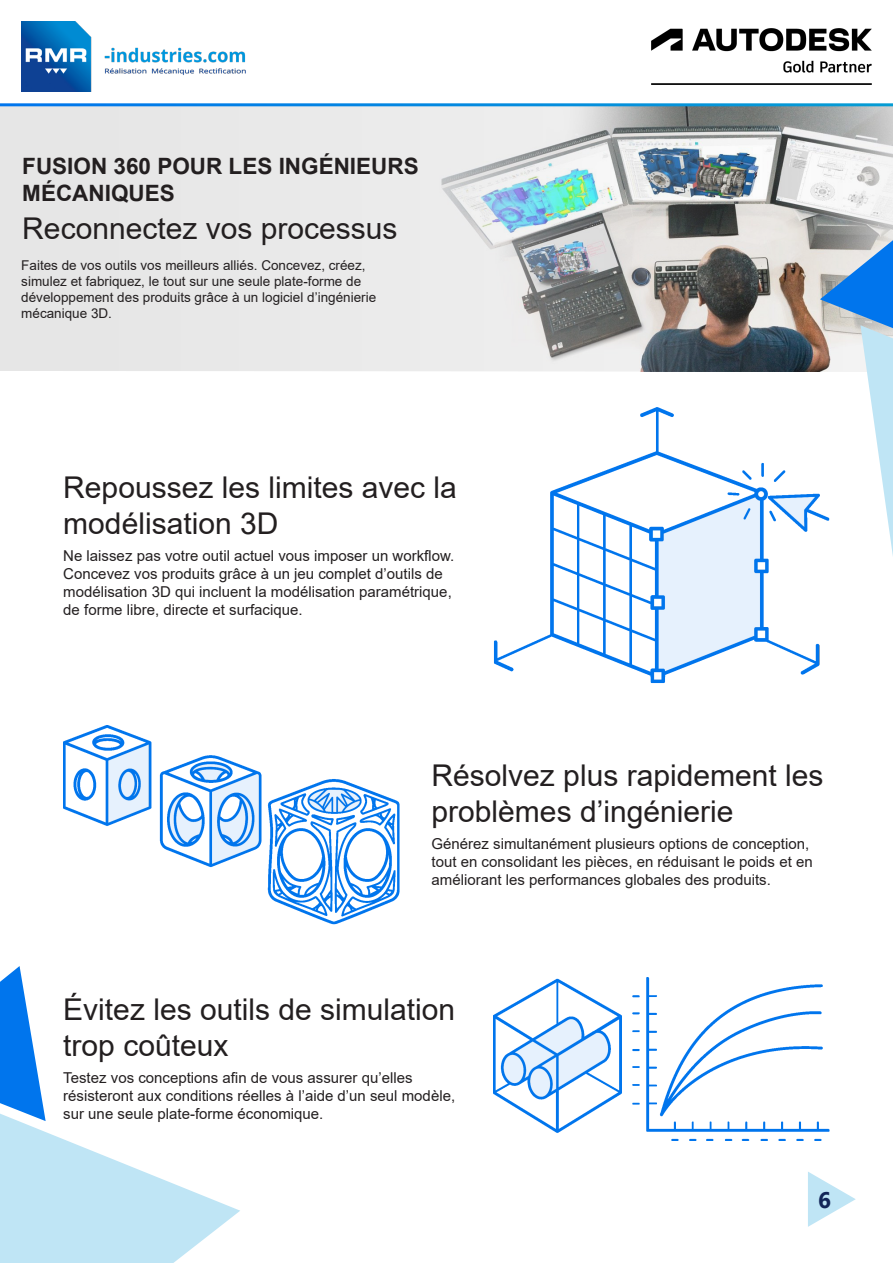
<style>
.page{position:relative;width:893px;height:1263px;background:#fff}
.page>*{position:absolute;margin:0;border:0;box-sizing:border-box;transform-origin:0 0}
.t1{font:30px/36px "Arial";color:#231f20}
.t2{font:700 22.5px/27px "Arial";color:#231f20}
.t3{font:700 22.5px "Ebrima";color:#122558}
.t4{font:15px/18px "Arial";color:#231f20}
.t5{font:13.5px/16.2px "Arial";color:#231f20}
</style>
<div class="page">
<img style="left:652px;top:28px;width:220px;height:56px">
<img style="left:21px;top:21px;width:225px;height:70px">
<img style="left:494px;top:977px;width:336px;height:163px">
<img style="left:494px;top:408px;width:326px;height:275px">
<img style="left:64px;top:726px;width:336px;height:198px">
<div style="left:0;top:105px;width:893px;height:266px;background:#e6e6e6"></div>
<img style="left:64px;top:106px;width:829px;height:265px">
<svg style="left:0;top:966px;width:240px;height:297px"></svg>
<svg style="left:820px;top:240px;width:73px;height:316px"></svg>
<svg style="left:808px;top:1172px;width:48px;height:55px"></svg>
<hr style="left:0;top:103px;width:893px;height:3px;background:#fff">
<p class="t2" style="left:22px;top:153px;width:398px">FUSION 360 POUR LES INGÉNIEURS<br>MÉCANIQUES</p>
<p class="t1" style="left:22px;top:210px;width:377px">Reconnectez vos processus</p>
<p class="t5" style="left:21px;top:257px;width:356px">Faites de vos outils vos meilleurs alliés. Concevez, créez, simulez et fabriquez, le tout sur une seule plate-forme de développement des produits grâce à un logiciel d’ingénierie mécanique 3D.</p>
<p class="t1" style="left:63px;top:469px;width:395px">Repoussez les limites avec la modélisation 3D</p>
<p class="t4" style="left:63px;top:546px;width:393px">Ne laissez pas votre outil actuel vous imposer un workflow.<br>Concevez vos produits grâce à un jeu complet d’outils de modélisation 3D qui incluent la modélisation paramétrique, de forme libre, directe et surfacique.</p>
<p class="t1" style="left:432px;top:758px;width:393px">Résolvez plus rapidement les problèmes d’ingénierie</p>
<p class="t4" style="left:432px;top:835px;width:383px">Générez simultanément plusieurs options de conception, tout en consolidant les pièces, en réduisant le poids et en améliorant les performances globales des produits.</p>
<p class="t1" style="left:63px;top:991px;width:393px">Évitez les outils de simulation trop coûteux</p>
<p class="t4" style="left:63px;top:1068px;width:393px">Testez vos conceptions afin de vous assurer qu’elles résisteront aux conditions réelles à l’aide d’un seul modèle, sur une seule plate-forme économique.</p>
<p class="t3" style="left:818px;top:1182px;width:14px">6</p>
</div>
